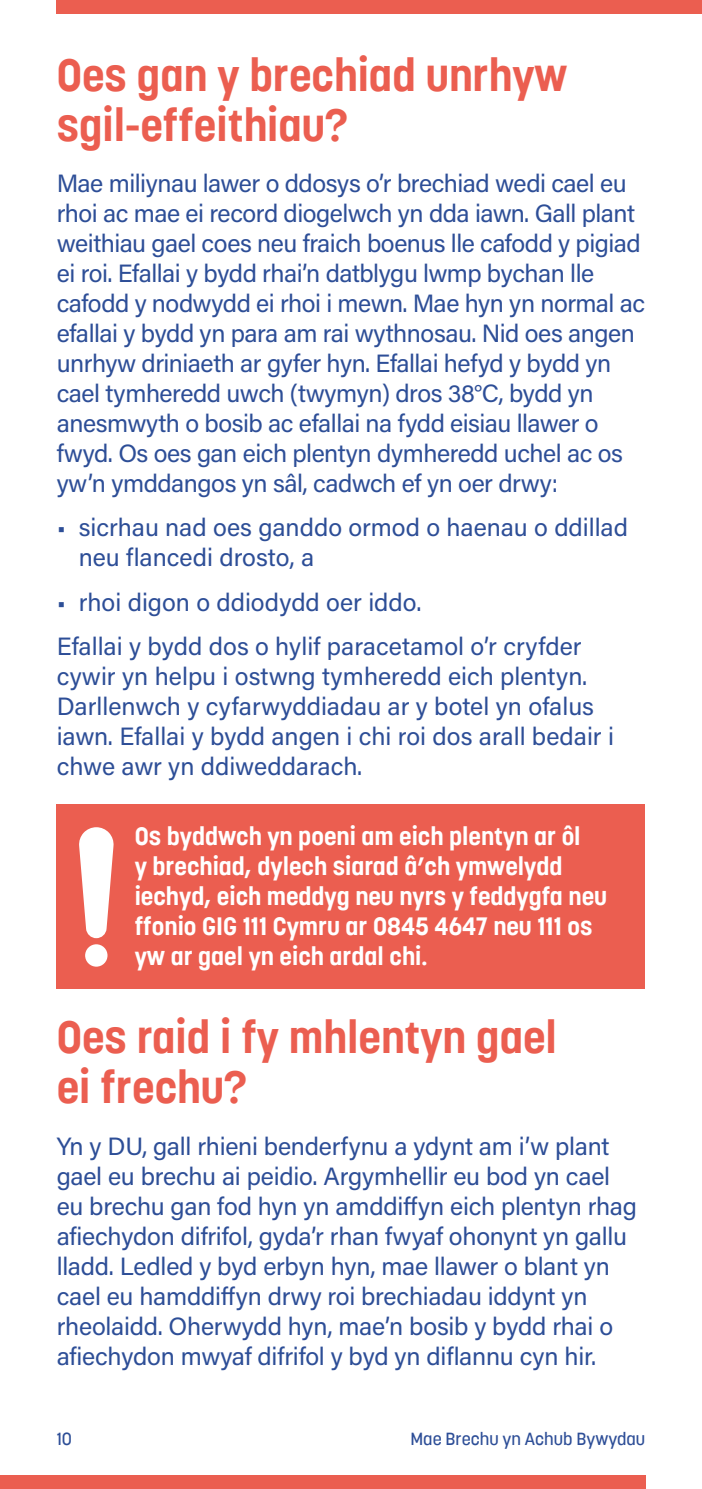
<style>
.page{position:relative;width:702px;height:1489px;background:#fff}
.page>*{position:absolute;margin:0;border:0;box-sizing:border-box;transform-origin:0 0}
.t1{font:700 45px/50px "Korolev W01";color:#eb5e50}
.t2{font:25px/30px "Acumin Pro";letter-spacing:-.01em;color:#2d4e97}
.t3{font:700 25px/30px "Korolev W01";color:#fff}
.t4{font:500 17.5px "Korolev W01";color:#2d4e97}
</style>
<div class="page">
<div style="left:57px;top:804px;width:588px;height:185px;background:#eb5e50"></div>
<svg style="left:79px;top:827px;width:35px;height:111px"></svg>
<div style="left:85px;top:944px;width:22px;height:22px;background:#fff;border-radius:50%"></div>
<hr style="left:701px;top:0;width:1px;height:1488px;background:#ededed">
<div style="left:57px;top:0;width:645px;height:14px;background:#eb5e50"></div>
<div style="left:0;top:1474px;width:645px;height:14px;background:#eb5e50"></div>
<svg style="left:701px;top:1474px;width:1px;height:14px"></svg>
<p class="t1" style="left:57px;top:49px;width:512px">Oes gan y brechiad unrhyw sgil-effeithiau?</p>
<p class="t2" style="left:57px;top:167px;width:590px">Mae miliynau lawer o ddosys o’r brechiad wedi cael eu rhoi ac mae ei record diogelwch yn dda iawn. Gall plant weithiau gael coes neu fraich boenus lle cafodd y pigiad ei roi. Efallai y bydd rhai’n datblygu lwmp bychan lle cafodd y nodwydd ei rhoi i mewn. Mae hyn yn normal ac efallai y bydd yn para am rai wythnosau. Nid oes angen unrhyw driniaeth ar gyfer hyn. Efallai hefyd y bydd yn cael tymheredd uwch (twymyn) dros 38°C, bydd yn anesmwyth o bosib ac efallai na fydd eisiau llawer o fwyd. Os oes gan eich plentyn dymheredd uchel ac os yw’n ymddangos yn sâl, cadwch ef yn oer drwy:</p>
<p class="t2" style="left:79px;top:511px;width:550px;text-indent:-22px">• sicrhau nad oes ganddo ormod o haenau o ddillad neu flancedi drosto, a</p>
<p class="t2" style="left:57px;top:586px;width:366px">• rhoi digon o ddiodydd oer iddo.</p>
<p class="t2" style="left:57px;top:630px;width:558px">Efallai y bydd dos o hylif paracetamol o’r cryfder cywir yn helpu i ostwng tymheredd eich plentyn.<br>Darllenwch y cyfarwyddiadau ar y botel yn ofalus iawn. Efallai y bydd angen i chi roi dos arall bedair i chwe awr yn ddiweddarach.</p>
<p class="t3" style="left:135px;top:820px;width:474px">Os byddwch yn poeni am eich plentyn ar ôl<br>y brechiad, dylech siarad â’ch ymwelydd iechyd, eich meddyg neu nyrs y feddygfa neu ffonio GIG 111 Cymru ar 0845 4647 neu 111 os yw ar gael yn eich ardal chi.</p>
<p class="t1" style="left:57px;top:1011px;width:502px">Oes raid i fy mhlentyn gael ei frechu?</p>
<p class="t2" style="left:57px;top:1129px;width:582px">Yn y DU, gall rhieni benderfynu a ydynt am i’w plant gael eu brechu ai peidio. Argymhellir eu bod yn cael eu brechu gan fod hyn yn amddiffyn eich plentyn rhag afiechydon difrifol, gyda’r rhan fwyaf ohonynt yn gallu lladd. Ledled y byd erbyn hyn, mae llawer o blant yn cael eu hamddiffyn drwy roi brechiadau iddynt yn rheolaidd. Oherwydd hyn, mae’n bosib y bydd rhai o afiechydon mwyaf difrifol y byd yn diflannu cyn hir.</p>
<p class="t4" style="left:57px;top:1428px;width:17px">10</p>
<p class="t4" style="left:410px;top:1428px;width:236px">Mae Brechu yn Achub Bywydau</p>
</div>
